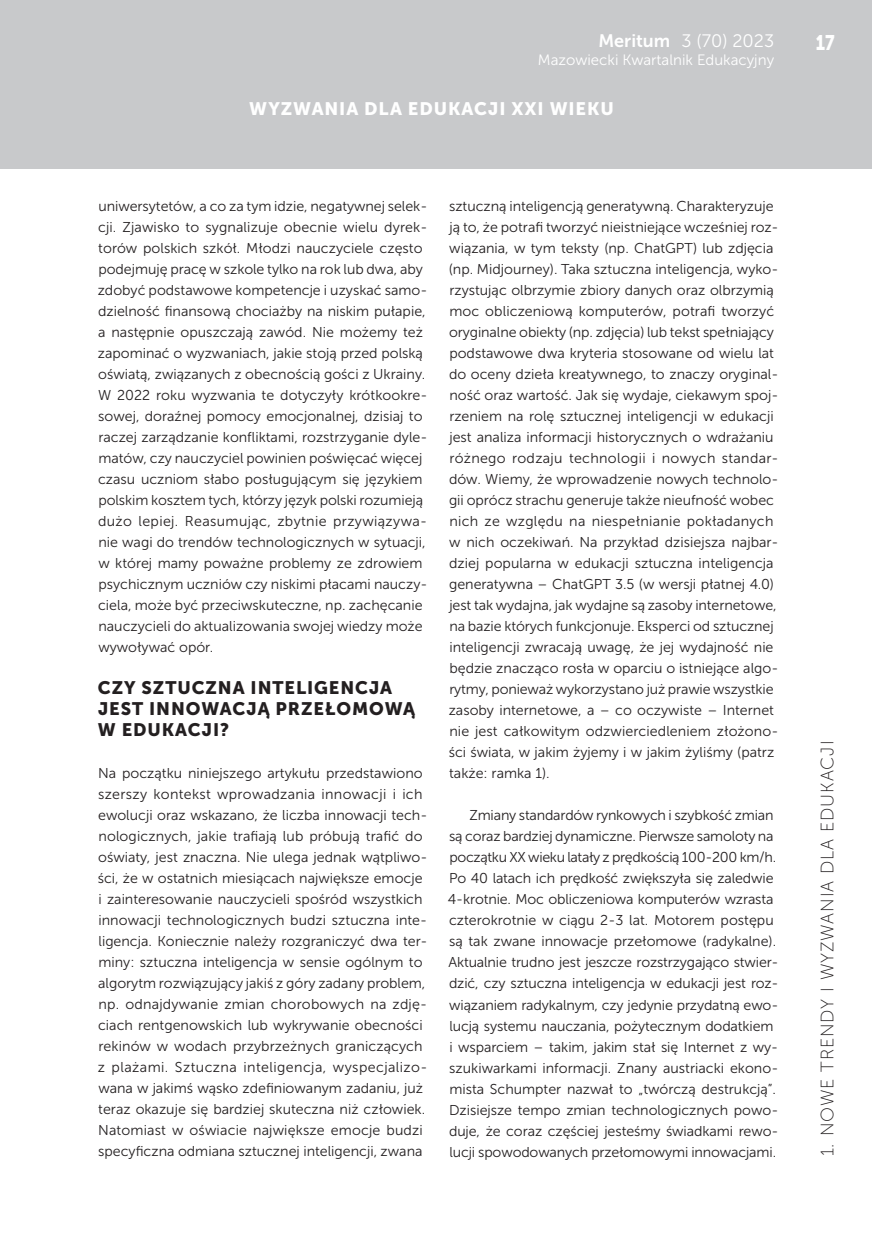
<style>
.page{position:relative;width:872px;height:1234px;background:#fff}
.page>*{position:absolute;margin:0;border:0;box-sizing:border-box;transform-origin:0 0}
.t1{font:21px "Museo Sans 900";color:#fff;scale:.8 1}
.t2{font:18px/21px "Museo Sans 900";letter-spacing:.05em;color:#231f20}
.t3{font:18px "Museo Sans 100";letter-spacing:.05em;color:#231f20}
.t4{font:18px "Museo Sans 900";letter-spacing:.05em;color:#fff}
.t5{font:18px "Museo Sans 300";color:#fff}
.t6{font:15px "Museo Sans 300";color:#fff}
.t7{font:14.25px/21px "Museo Sans 300";color:#231f20}
.s1{font-family:"Museo Sans 700"}
</style>
<div class="page">
<div style="left:0;top:0;width:872px;height:169px;background:#c8c9cb"></div>
<p class="t5" style="left:598px;top:31px;width:177px"><span class="s1">Meritum</span> 3 (70) 2023</p>
<p class="t6" style="left:538px;top:52px;width:238px">Mazowiecki Kwartalnik Edukacyjny</p>
<p class="t4" style="left:249px;top:99px;width:366px">WYZWANIA DLA EDUKACJI XXI WIEKU</p>
<p class="t7" style="left:98px;top:195px;width:331px">uniwersytetów, a co za tym idzie, negatywnej selek&shy;cji. Zjawisko to sygnalizuje obecnie wielu dyrek&shy;torów polskich szkół. Młodzi nauczyciele często podejmuję pracę w szkole tylko na rok lub dwa, aby zdobyć podstawowe kompetencje i uzyskać samo&shy;dzielność finansową chociażby na niskim pułapie, a następnie opuszczają zawód. Nie możemy też zapominać o wyzwaniach, jakie stoją przed polską oświatą, związanych z obecnością gości z Ukrainy.<br>W 2022 roku wyzwania te dotyczyły krótkookre&shy;sowej, doraźnej pomocy emocjonalnej, dzisiaj to raczej zarządzanie konfliktami, rozstrzyganie dyle&shy;matów, czy nauczyciel powinien poświęcać więcej czasu uczniom słabo posługującym się językiem polskim kosztem tych, którzy język polski rozumieją dużo lepiej. Reasumując, zbytnie przywiązywa&shy;nie wagi do trendów technologicznych w sytuacji, w której mamy poważne problemy ze zdrowiem psychicznym uczniów czy niskimi płacami nauczy&shy;ciela, może być przeciwskuteczne, np. zachęcanie nauczycieli do aktualizowania swojej wiedzy może wywoływać opór.</p>
<p class="t2" style="left:98px;top:677px;width:319px">CZY SZTUCZNA INTELIGENCJA<br>JEST INNOWACJĄ PRZEŁOMOWĄ<br>W EDUKACJI?</p>
<p class="t7" style="left:98px;top:762px;width:331px">Na początku niniejszego artykułu przedstawiono szerszy kontekst wprowadzania innowacji i ich ewolucji oraz wskazano, że liczba innowacji tech&shy;nologicznych, jakie trafiają lub próbują trafić do oświaty, jest znaczna. Nie ulega jednak wątpliwo&shy;ści, że w ostatnich miesiącach największe emocje i zainteresowanie nauczycieli spośród wszystkich innowacji technologicznych budzi sztuczna inte&shy;ligencja. Koniecznie należy rozgraniczyć dwa ter&shy;miny: sztuczna inteligencja w sensie ogólnym to algorytm rozwiązujący jakiś z góry zadany problem, np. odnajdywanie zmian chorobowych na zdję&shy;ciach rentgenowskich lub wykrywanie obecności rekinów w wodach przybrzeżnych graniczących z plażami. Sztuczna inteligencja, wyspecjalizo&shy;wana w jakimś wąsko zdefiniowanym zadaniu, już teraz okazuje się bardziej skuteczna niż człowiek.<br>Natomiast w oświacie największe emocje budzi specyficzna odmiana sztucznej inteligencji, zwana</p>
<p class="t7" style="left:449px;top:195px;width:331px">sztuczną inteligencją generatywną. Charakteryzuje ją to, że potrafi tworzyć nieistniejące wcześniej roz&shy;wiązania, w tym teksty (np. ChatGPT) lub zdjęcia (np. Midjourney). Taka sztuczna inteligencja, wyko&shy;rzystując olbrzymie zbiory danych oraz olbrzymią moc obliczeniową komputerów, potrafi tworzyć oryginalne obiekty (np. zdjęcia) lub tekst spełniający podstawowe dwa kryteria stosowane od wielu lat do oceny dzieła kreatywnego, to znaczy oryginal&shy;ność oraz wartość. Jak się wydaje, ciekawym spoj&shy;rzeniem na rolę sztucznej inteligencji w edukacji jest analiza informacji historycznych o wdrażaniu różnego rodzaju technologii i nowych standar&shy;dów. Wiemy, że wprowadzenie nowych technolo&shy;gii oprócz strachu generuje także nieufność wobec nich ze względu na niespełnianie pokładanych w nich oczekiwań. Na przykład dzisiejsza najbar&shy;dziej popularna w edukacji sztuczna inteligencja generatywna – ChatGPT 3.5 (w wersji płatnej 4.0) jest tak wydajna, jak wydajne są zasoby internetowe, na bazie których funkcjonuje. Eksperci od sztucznej inteligencji zwracają uwagę, że jej wydajność nie będzie znacząco rosła w oparciu o istniejące algo&shy;rytmy, ponieważ wykorzystano już prawie wszystkie zasoby internetowe, a – co oczywiste – Internet nie jest całkowitym odzwierciedleniem złożono&shy;ści świata, w jakim żyjemy i w jakim żyliśmy (patrz także: ramka 1).</p>
<p class="t7" style="left:448px;top:804px;width:332px;text-indent:22px">Zmiany standardów rynkowych i szybkość zmian są coraz bardziej dynamiczne. Pierwsze samoloty na początku XX wieku latały z prędkością 100-200 km/h.<br>Po 40 latach ich prędkość zwiększyła się zaledwie 4-krotnie. Moc obliczeniowa komputerów wzrasta czterokrotnie w ciągu 2-3 lat. Motorem postępu są tak zwane innowacje przełomowe (radykalne).<br>Aktualnie trudno jest jeszcze rozstrzygająco stwier&shy;dzić, czy sztuczna inteligencja w edukacji jest roz&shy;wiązaniem radykalnym, czy jedynie przydatną ewo&shy;lucją systemu nauczania, pożytecznym dodatkiem i wsparciem – takim, jakim stał się Internet z wy&shy;szukiwarkami informacji. Znany austriacki ekono&shy;mista Schumpter nazwał to „twórczą destrukcją”.<br>Dzisiejsze tempo zmian technologicznych powo&shy;duje, że coraz częściej jesteśmy świadkami rewo&shy;lucji spowodowanych przełomowymi innowacjami.</p>
<h1 class="t1" style="left:815px;top:30px;width:25px">17</h1>
<p class="t3" style="left:817px;top:1156px;width:417px;rotate:-90deg">1. NOWE TRENDY I WYZWANIA DLA EDUKACJI</p>
</div>
